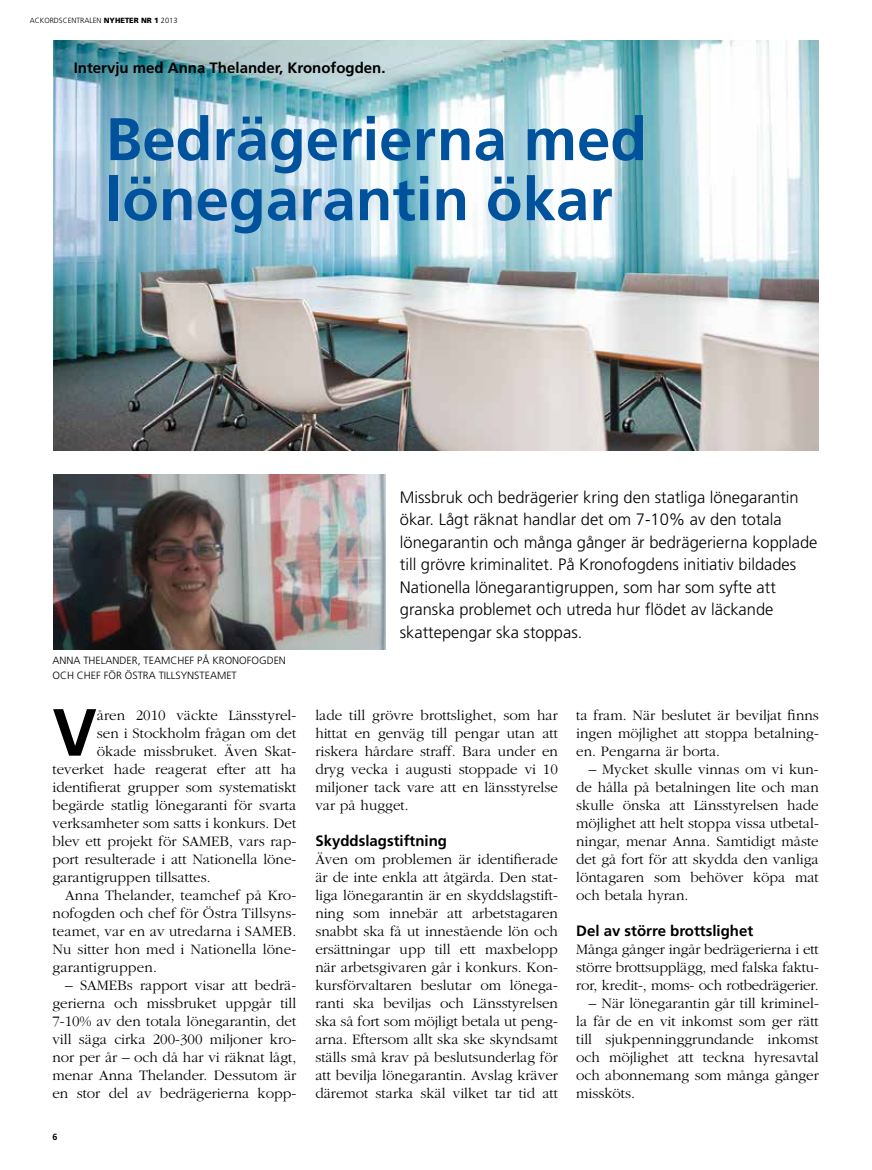
<style>
.page{position:relative;width:872px;height:1170px;background:#fff}
.page>*{position:absolute;margin:0;border:0;box-sizing:border-box;transform-origin:0 0}
.t1{font:700 66.6px "Frutiger";color:#000}
.t2{font:700 60px/60px "Frutiger";color:#00529c}
.t3{font:300 16.5px/22.5px "Frutiger";color:#000}
.t4{font:300 15px/18px "Garamond";color:#000;text-align:justify}
.t5{font:700 15px "Frutiger";color:#000}
.t6{font:300 10.5px/15px "Frutiger";color:#000}
.t7{font:700 9px "Frutiger";color:#000}
.t8{font:300 7.5px "Frutiger";color:#000}
.t9{font:900 7.5px "Frutiger";color:#000}
.s1{font-weight:900}
</style>
<div class="page">
<img style="left:53px;top:40px;width:766px;height:411px">
<img style="left:53px;top:474px;width:332px;height:175px">
<p class="t8" style="left:30px;top:16px;width:16px">ACKORDS</p>
<p class="t8" style="left:63px;top:16px;width:10px">CENTR</p>
<p class="t8" style="left:84px;top:16px;width:10px">ALEN</p>
<p class="t9" style="left:104px;top:16px;width:6px">NYHETER</p>
<p class="t8" style="left:141px;top:16px;width:38px"><span class="s1">NR 1</span> 2013</p>
<p class="t5" style="left:74px;top:59px;width:313px">Intervju med Anna Thelander, Kronofogden.</p>
<h2 class="t2" style="left:106px;top:109px;width:543px">Bedrägerierna med lönegarantin ökar</h2>
<p class="t6" style="left:52px;top:653px;width:235px;text-indent:132px">ef på Kronofog den och ch ef fö r Östra Ti llsynsteam et</p>
<p class="t6" style="left:52px;top:653px;width:110px">Anna Th elander, teamch</p>
<h1 class="t1" style="left:52px;top:693px;width:45px">V</h1>
<p class="t4" style="left:97px;top:706px;width:201px">åren 2010 väckte Länsstyrel-</p>
<p class="t4" style="left:97px;top:724px;width:201px">sen i Stockholm frågan om det</p>
<p class="t4" style="left:97px;top:742px;width:201px">ökade missbruket. Även Skat-</p>
<p class="t4" style="left:52px;top:760px;width:245px">teverket hade reagerat efter att ha</p>
<p class="t4" style="left:52px;top:778px;width:245px">identifierat grupper som systematiskt</p>
<p class="t4" style="left:52px;top:796px;width:245px">begärde statlig lönegaranti för svarta</p>
<p class="t4" style="left:52px;top:814px;width:245px">verksamheter som satts i konkurs. Det</p>
<p class="t4" style="left:52px;top:832px;width:245px">blev ett projekt för SAMEB, vars rap-</p>
<p class="t4" style="left:52px;top:850px;width:245px">port resulterade i att Nationella löne-</p>
<p class="t4" style="left:52px;top:868px;width:160px">garantigruppen tillsattes.</p>
<p class="t4" style="left:65px;top:886px;width:233px">Anna Thelander, teamchef på Kro-</p>
<p class="t4" style="left:52px;top:904px;width:245px">nofogden och chef för Östra Tillsyns-</p>
<p class="t4" style="left:52px;top:922px;width:245px">teamet, var en av utredarna i SAMEB.</p>
<p class="t4" style="left:52px;top:940px;width:245px">Nu sitter hon med i Nationella löne-</p>
<p class="t4" style="left:52px;top:958px;width:106px">garantigruppen.</p>
<p class="t4" style="left:52px;top:976px;width:245px;text-indent:13px">– SAMEBs rapport visar att bedrä&shy;gerierna och missbruket uppgår till 7-10% av den totala lönegarantin, det vill säga cirka 200-300 miljoner kro&shy;nor per år – och då har vi räknat lågt, menar Anna Thelander. Dessutom är en stor del av bedrägerierna kopp-</p>
<p class="t7" style="left:52px;top:1131px;width:7px">6</p>
<p class="t3" style="left:400px;top:486px;width:419px">Missbruk och bedrägerier kring den statliga lönegarantin ökar. Lågt räknat handlar det om 7-10% av den totala lönegarantin och många gånger är bedrägerierna kopplade till grövre kriminalitet. På Kronofogdens initiativ bildades Nationella lönegarantigruppen, som har som syfte att granska problemet och utreda hur flödet av läckande skattepengar ska stoppas.</p>
<p class="t4" style="left:315px;top:706px;width:244px">lade till grövre brottslighet, som har hittat en genväg till pengar utan att riskera hårdare straff. Bara under en dryg vecka i augusti stoppade vi 10 miljoner tack vare att en länsstyrelse var på hugget.</p>
<p class="t5" style="left:315px;top:831px;width:133px">Skyddslagstiftning</p>
<p class="t4" style="left:315px;top:850px;width:244px">Även om problemen är identifierade är de inte enkla att åtgärda. Den stat&shy;liga lönegarantin är en skyddslagstift&shy;ning som innebär att arbetstagaren snabbt ska få ut innestående lön och ersättningar upp till ett maxbelopp när arbetsgivaren går i konkurs. Kon&shy;kursförvaltaren beslutar om lönega&shy;ranti ska beviljas och Länsstyrelsen ska så fort som möjligt betala ut peng&shy;arna. Eftersom allt ska ske skyndsamt ställs små krav på beslutsunderlag för att bevilja lönegarantin. Avslag kräver däremot starka skäl vilket tar tid att</p>
<p class="t4" style="left:576px;top:706px;width:244px">ta fram. När beslutet är beviljat finns ingen möjlighet att stoppa betalning&shy;en. Pengarna är borta.</p>
<p class="t4" style="left:576px;top:760px;width:244px;text-indent:13px">– Mycket skulle vinnas om vi kun&shy;de hålla på betalningen lite och man skulle önska att Länsstyrelsen hade möjlighet att helt stoppa vissa utbetal&shy;ningar, menar Anna. Samtidigt måste det gå fort för att skydda den vanliga löntagaren som behöver köpa mat och betala hyran.</p>
<p class="t5" style="left:576px;top:921px;width:179px">Del av större brottslighet</p>
<p class="t4" style="left:576px;top:940px;width:244px">Många gånger ingår bedrägerierna i ett större brottsupplägg, med falska faktu&shy;ror, kredit-, moms- och rotbedrägerier.</p>
<p class="t4" style="left:576px;top:994px;width:244px;text-indent:13px">– När lönegarantin går till kriminel&shy;la får de en vit inkomst som ger rätt till sjukpenninggrundande inkomst och möjlighet att teckna hyresavtal och abonnemang som många gånger missköts.</p>
</div>
